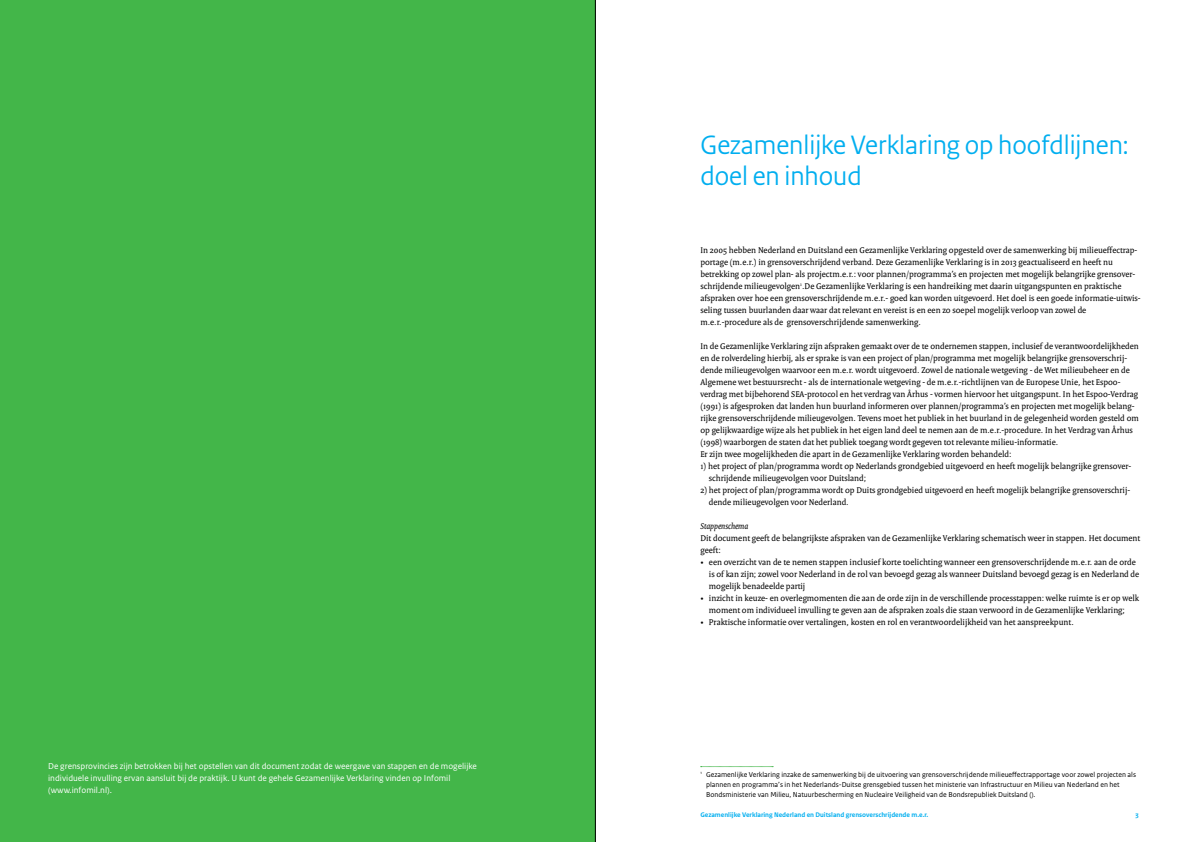
<style>
.page{position:relative;width:1191px;height:842px;background:#fff}
.page>*{position:absolute;margin:0;border:0;box-sizing:border-box;transform-origin:0 0}
.t1{font:28px/30.8px "Rijksoverheid Sans Heading";color:#00aeef}
.t2{font:9px/12px "Rijksoverheid Serif";color:#000}
.t3{font:9px/12px "Rijksoverheid Sans Text";color:#fff}
.t4{font:7.5px/10px "Rijksoverheid Sans Text";color:#000}
.t5{font:700 7px "Rijksoverheid Sans Text";color:#00aeef}
.s1{font-style:italic}
</style>
<div class="page">
<div style="left:0;top:0;width:595px;height:842px;background:#43b649"></div>
<svg style="left:700px;top:766px;width:73px;height:1px"></svg>
<p class="t3" style="left:48px;top:760px;width:430px">De grensprovincies zijn betrokken bij het opstellen van dit document zodat de weergave van stappen en de mogelijke individuele invulling ervan aansluit bij de praktijk. U kunt de gehele Gezamenlijke Verklaring vinden op Infomil (www.infomil.nl).</p>
<p class="t1" style="left:700px;top:130px;width:430px">Gezamenlijke Verklaring op hoofdlijnen: doel en inhoud</p>
<p class="t2" style="left:700px;top:244px;width:442px">In 2005 hebben Nederland en Duitsland een Gezamenlijke Verklaring opgesteld over de samenwerking bij milieueffectrap&shy;portage (m.e.r.) in grensoverschrijdend verband. Deze Gezamenlijke Verklaring is in 2013 geactualiseerd en heeft nu betrekking op zowel plan- als projectm.e.r.: voor plannen/programma’s en projecten met mogelijk belangrijke grensover&shy;schrijdende milieugevolgen<sup>1</sup>.De Gezamenlijke Verklaring is een handreiking met daarin uitgangspunten en praktische afspraken over hoe een grensoverschrijdende m.e.r.- goed kan worden uitgevoerd. Het doel is een goede informatie-uitwis&shy;seling tussen buurlanden daar waar dat relevant en vereist is en een zo soepel mogelijk verloop van zowel de m.e.r.-procedure als de grensoverschrijdende samenwerking.</p>
<p class="t2" style="left:700px;top:340px;width:440px">In de Gezamenlijke Verklaring zijn afspraken gemaakt over de te ondernemen stappen, inclusief de verantwoordelijkheden en de rolverdeling hierbij, als er sprake is van een project of plan/programma met mogelijk belangrijke grensoverschrij&shy;dende milieugevolgen waarvoor een m.e.r. wordt uitgevoerd. Zowel de nationale wetgeving - de Wet milieubeheer en de Algemene wet bestuursrecht - als de internationale wetgeving - de m.e.r.-richtlijnen van de Europese Unie, het Espoo&shy;verdrag met bijbehorend SEA-protocol en het verdrag van Århus - vormen hiervoor het uitgangspunt. In het Espoo-Verdrag (1991) is afgesproken dat landen hun buurland informeren over plannen/programma’s en projecten met mogelijk belang&shy;rijke grensoverschrijdende milieugevolgen. Tevens moet het publiek in het buurland in de gelegenheid worden gesteld om op gelijkwaardige wijze als het publiek in het eigen land deel te nemen aan de m.e.r.-procedure. In het Verdrag van Århus (1998) waarborgen de staten dat het publiek toegang wordt gegeven tot relevante milieu-informatie.<br>Er zijn twee mogelijkheden die apart in de Gezamenlijke Verklaring worden behandeld:</p>
<p class="t2" style="left:709px;top:460px;width:424px;text-indent:-9px">1) het project of plan/programma wordt op Nederlands grondgebied uitgevoerd en heeft mogelijk belangrijke grensover&shy;schrijdende milieugevolgen voor Duitsland;</p>
<p class="t2" style="left:709px;top:484px;width:423px;text-indent:-9px">2) het project of plan/programma wordt op Duits grondgebied uitgevoerd en heeft mogelijk belangrijke grensoverschrij&shy;dende milieugevolgen voor Nederland.</p>
<p class="t2" style="left:700px;top:520px;width:441px"><span class="s1">Stappenschema<br></span>Dit document geeft de belangrijkste afspraken van de Gezamenlijke Verklaring schematisch weer in stappen. Het document geeft:</p>
<p class="t2" style="left:709px;top:556px;width:432px;text-indent:-9px">• een overzicht van de te nemen stappen inclusief korte toelichting wanneer een grensoverschrijdende m.e.r. aan de orde is of kan zijn; zowel voor Nederland in de rol van bevoegd gezag als wanneer Duitsland bevoegd gezag is en Nederland de mogelijk benadeelde partij</p>
<p class="t2" style="left:709px;top:592px;width:432px;text-indent:-9px">• inzicht in keuze- en overlegmomenten die aan de orde zijn in de verschillende processtappen: welke ruimte is er op welk moment om individueel invulling te geven aan de afspraken zoals die staan verwoord in de Gezamenlijke Verklaring;</p>
<p class="t2" style="left:700px;top:616px;width:375px">• Praktische informatie over vertalingen, kosten en rol en verantwoordelijkheid van het aanspreekpunt.</p>
<p class="t4" style="left:706px;top:769px;width:431px;text-indent:-6px"><sup>1</sup> Gezamenlijke Verklaring inzake de samenwerking bij de uitvoering van grensoverschrijdende milieueffectrapportage voor zowel projecten als plannen en programma’s in het Nederlands-Duitse grensgebied tussen het ministerie van Infrastructuur en Milieu van Nederland en het<br>Bondsministerie van Milieu, Natuurbescherming en Nucleaire Veiligheid van de Bondsrepubliek Duitsland ().</p>
<p class="t5" style="left:700px;top:811px;width:229px">Gezamenlijke Verklaring Nederland en Duitsland grensoverschrijdende m.e.r.</p>
<p class="t5" style="left:1135px;top:811px;width:5px">3</p>
</div>
